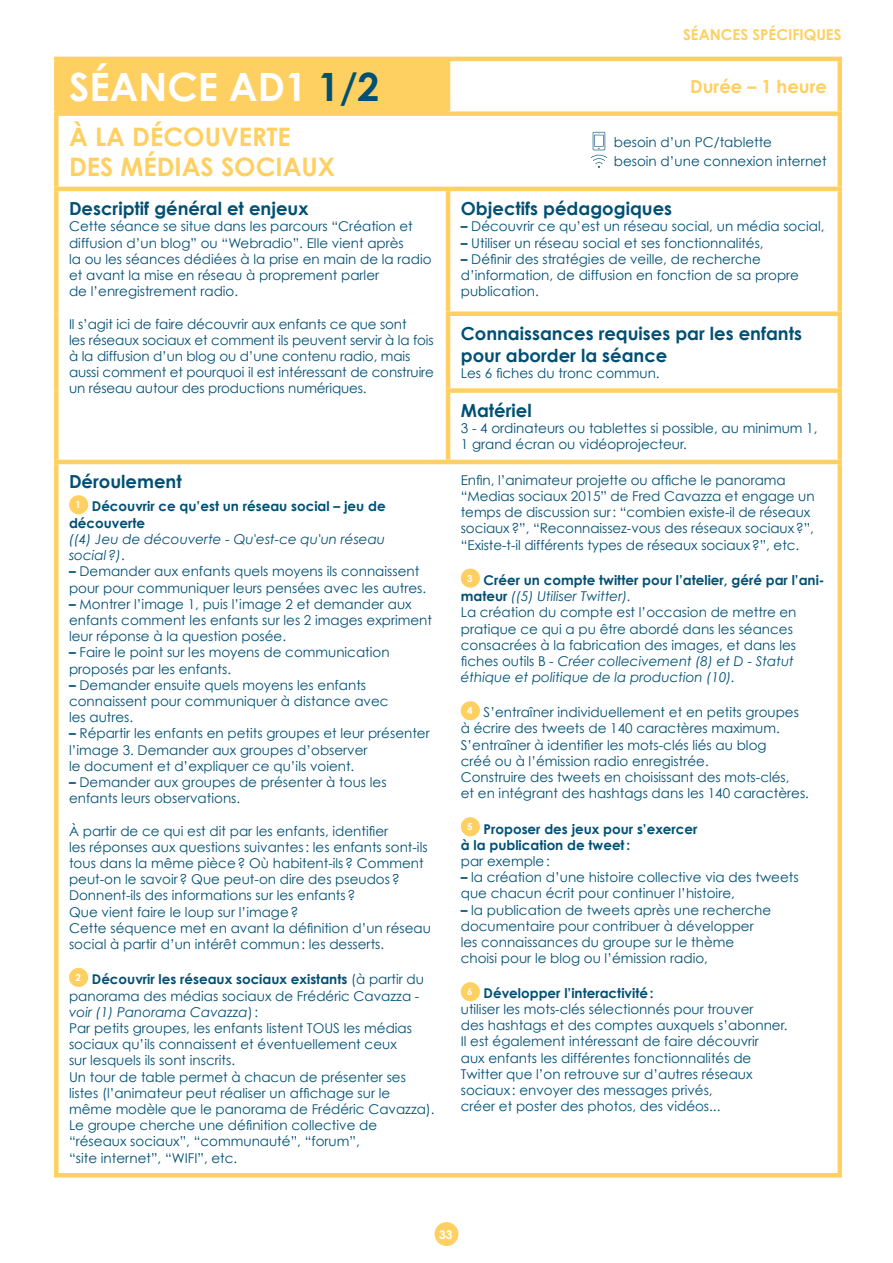
<style>
.page{position:relative;width:893px;height:1263px;background:#fff}
.page>*{position:absolute;margin:0;border:0;box-sizing:border-box;transform-origin:0 0}
.t1{font:700 39px "Century Gothic";color:#fff}
.t2{font:700 25.5px/30.6px "Century Gothic";color:#fed061}
.t3{font:700 18px/21.6px "Century Gothic";color:#005074}
.t4{font:700 18px "Century Gothic";color:#fed061}
.t5{font:700 15px "Century Gothic";color:#fed061}
.t6{font:13.5px/16.2px "Century Gothic";color:#005074}
.t7{font:700 13.5px/16.2px "Century Gothic";color:#005074}
.t8{font:italic 13.5px/16.2px "Century Gothic";color:#005074}
.t9{font:700 12px "Century Gothic";color:#fff}
.s1{color:#005074}
.s2{font-style:normal}
.s3{font-weight:700}
.s4{font-style:italic}
</style>
<div class="page">
<div style="left:435px;top:1222px;width:23px;height:24px;background:#fed061;border-radius:50%"></div>
<div style="left:56px;top:59px;width:392px;height:55px;background:#fed061"></div>
<div style="left:54px;top:61px;width:5px;height:50px;background:#fed061"></div>
<hr style="left:54px;top:57px;width:394px;height:4px;background:#fed061">
<hr style="left:446px;top:61px;width:4px;height:50px;background:#fed061">
<hr style="left:448px;top:57px;width:394px;height:4px;background:#fed061">
<div style="left:837px;top:61px;width:5px;height:50px;background:#fed061"></div>
<div style="left:54px;top:116px;width:5px;height:71px;background:#fed061"></div>
<div style="left:54px;top:111px;width:394px;height:5px;background:#fed061"></div>
<div style="left:448px;top:111px;width:394px;height:5px;background:#fed061"></div>
<div style="left:837px;top:116px;width:5px;height:71px;background:#fed061"></div>
<div style="left:54px;top:191px;width:5px;height:123px;background:#fed061"></div>
<div style="left:54px;top:314px;width:5px;height:77px;background:#fed061"></div>
<div style="left:54px;top:391px;width:5px;height:69px;background:#fed061"></div>
<hr style="left:54px;top:187px;width:394px;height:4px;background:#fed061">
<hr style="left:446px;top:191px;width:4px;height:120px;background:#fed061">
<hr style="left:448px;top:187px;width:394px;height:4px;background:#fed061">
<div style="left:837px;top:191px;width:5px;height:120px;background:#fed061"></div>
<hr style="left:446px;top:316px;width:4px;height:72px;background:#fed061">
<hr style="left:446px;top:393px;width:4px;height:67px;background:#fed061">
<div style="left:446px;top:311px;width:396px;height:5px;background:#fed061"></div>
<div style="left:837px;top:316px;width:5px;height:72px;background:#fed061"></div>
<div style="left:837px;top:393px;width:5px;height:67px;background:#fed061"></div>
<div style="left:446px;top:388px;width:396px;height:5px;background:#fed061"></div>
<div style="left:54px;top:464px;width:5px;height:709px;background:#fed061"></div>
<hr style="left:54px;top:460px;width:394px;height:4px;background:#fed061">
<hr style="left:54px;top:1173px;width:394px;height:4px;background:#fed061">
<hr style="left:448px;top:460px;width:394px;height:4px;background:#fed061">
<div style="left:837px;top:464px;width:5px;height:709px;background:#fed061"></div>
<hr style="left:448px;top:1173px;width:394px;height:4px;background:#fed061">
<div style="left:69px;top:495px;width:19px;height:19px;background:#fed061;border-radius:50%"></div>
<div style="left:69px;top:968px;width:19px;height:19px;background:#fed061;border-radius:50%"></div>
<div style="left:461px;top:569px;width:19px;height:19px;background:#fed061;border-radius:50%"></div>
<div style="left:461px;top:701px;width:19px;height:19px;background:#fed061;border-radius:50%"></div>
<div style="left:461px;top:817px;width:19px;height:19px;background:#fed061;border-radius:50%"></div>
<div style="left:461px;top:982px;width:19px;height:19px;background:#fed061;border-radius:50%"></div>
<svg style="left:591px;top:132px;width:16px;height:36px"></svg>
<h1 class="t1" style="left:69px;top:62px;width:312px">SÉANCE AD1 <span class="s1">1/2</span></h1>
<h2 class="t2" style="left:69px;top:120px;width:268px">À LA DÉCOUVERTE<br>DES MÉDIAS SOCIAUX</h2>
<h3 class="t3" style="left:69px;top:197px;width:241px">Descriptif général et enjeux</h3>
<p class="t6" style="left:69px;top:218px;width:364px">Cette séance se situe dans les parcours “Création et diffusion d’un blog” ou “Webradio”. Elle vient après<br>la ou les séances dédiées à la prise en main de la radio et avant la mise en réseau à proprement parler<br>de l’enregistrement radio.</p>
<p class="t6" style="left:69px;top:315px;width:366px">Il s’agit ici de faire découvrir aux enfants ce que sont<br>les réseaux sociaux et comment ils peuvent servir à la fois à la diffusion d’un blog ou d’une contenu radio, mais aussi comment et pourquoi il est intéressant de construire un réseau autour des productions numériques.</p>
<h3 class="t3" style="left:69px;top:470px;width:114px">Déroulement</h3>
<p class="t7" style="left:69px;top:498px;width:318px;text-indent:6px"><sup>1</sup> Découvrir ce qu’est un réseau social – jeu de découverte</p>
<p class="t8" style="left:69px;top:531px;width:318px">((4) Jeu de découverte - Qu'est-ce qu'un réseau social?)<span class="s2">.</span></p>
<p class="t6" style="left:69px;top:563px;width:359px"><span class="s3">–</span> Demander aux enfants quels moyens ils connaissent pour pour communiquer leurs pensées avec les autres.</p>
<p class="t6" style="left:69px;top:595px;width:365px"><span class="s3">–</span> Montrer l’image 1, puis l’image 2 et demander aux enfants comment les enfants sur les 2 images expriment leur réponse à la question posée.</p>
<p class="t6" style="left:69px;top:644px;width:322px"><span class="s3">–</span> Faire le point sur les moyens de communication proposés par les enfants.</p>
<p class="t6" style="left:69px;top:676px;width:321px"><span class="s3">–</span> Demander ensuite quels moyens les enfants connaissent pour communiquer à distance avec les autres.</p>
<p class="t6" style="left:69px;top:725px;width:362px"><span class="s3">–</span> Répartir les enfants en petits groupes et leur présenter l’image 3. Demander aux groupes d’observer<br>le document et d’expliquer ce qu’ils voient.</p>
<p class="t6" style="left:69px;top:774px;width:319px"><span class="s3">–</span> Demander aux groupes de présenter à tous les enfants leurs observations.</p>
<p class="t6" style="left:69px;top:822px;width:363px">À partir de ce qui est dit par les enfants, identifier<br>les réponses aux questions suivantes: les enfants sont-ils tous dans la même pièce? Où habitent-ils? Comment peut-on le savoir? Que peut-on dire des pseudos?<br>Donnent-ils des informations sur les enfants?<br>Que vient faire le loup sur l’image?<br>Cette séquence met en avant la définition d’un réseau social à partir d’un intérêt commun: les desserts.</p>
<p class="t6" style="left:69px;top:971px;width:367px;text-indent:6px"><sup>2</sup> <span class="s3">Découvrir les réseaux sociaux existants</span> (à partir du panorama des médias sociaux de Frédéric Cavazza - <span class="s4">voir (1) Panorama Cavazza</span>):<br>Par petits groupes, les enfants listent TOUS les médias sociaux qu’ils connaissent et éventuellement ceux<br>sur lesquels ils sont inscrits.<br>Un tour de table permet à chacun de présenter ses listes (l’animateur peut réaliser un affichage sur le même modèle que le panorama de Frédéric Cavazza).<br>Le groupe cherche une définition collective de “réseaux sociaux”, “communauté”, “forum”,<br>“site internet”, “WIFI”, etc.</p>
<p class="t5" style="left:683px;top:25px;width:160px">SÉANCES SPÉCIFIQUES</p>
<h3 class="t4" style="left:690px;top:75px;width:138px">Durée – 1 heure</h3>
<p class="t6" style="left:614px;top:132px;width:214px;line-height:19.5px">besoin d’un PC/tablette<br>besoin d’une connexion internet</p>
<h3 class="t3" style="left:461px;top:197px;width:213px">Objectifs pédagogiques</h3>
<p class="t6" style="left:461px;top:218px;width:365px"><span class="s3">–</span> Découvrir ce qu’est un réseau social, un média social,</p>
<p class="t6" style="left:461px;top:234px;width:304px"><span class="s3">–</span> Utiliser un réseau social et ses fonctionnalités,</p>
<p class="t6" style="left:461px;top:251px;width:340px"><span class="s3">–</span> Définir des stratégies de veille, de recherche d’information, de diffusion en fonction de sa propre publication.</p>
<h3 class="t3" style="left:461px;top:322px;width:343px">Connaissances requises par les enfants pour aborder la séance</h3>
<p class="t6" style="left:461px;top:365px;width:200px">Les 6 fiches du tronc commun.</p>
<h3 class="t3" style="left:461px;top:399px;width:72px">Matériel</h3>
<p class="t6" style="left:461px;top:420px;width:358px">3 - 4 ordinateurs ou tablettes si possible, au minimum 1,<br>1 grand écran ou vidéoprojecteur.</p>
<p class="t6" style="left:461px;top:472px;width:355px">Enfin, l’animateur projette ou affiche le panorama “Medias sociaux 2015” de Fred Cavazza et engage un temps de discussion sur: “combien existe-il de réseaux sociaux?”, “Reconnaissez-vous des réseaux sociaux?”, “Existe-t-il différents types de réseaux sociaux?”, etc.</p>
<p class="t6" style="left:461px;top:572px;width:365px;text-indent:6px"><sup>3</sup> <span class="s3">Créer un compte twitter pour l’atelier, géré par l’ani&shy;mateur</span> <span class="s4">((5) Utiliser Twitter).<br></span>La création du compte est l’occasion de mettre en pratique ce qui a pu être abordé dans les séances consacrées à la fabrication des images, et dans les fiches outils B <span class="s4">- Créer collecivement (8) et D - Statut éthique et politique de la production (10).</span></p>
<p class="t6" style="left:461px;top:704px;width:350px;text-indent:6px"><sup>4</sup> S’entraîner individuellement et en petits groupes à écrire des tweets de 140 caractères maximum.<br>S’entraîner à identifier les mots-clés liés au blog<br>créé ou à l’émission radio enregistrée.<br>Construire des tweets en choisissant des mots-clés,<br>et en intégrant des hashtags dans les 140 caractères.</p>
<p class="t7" style="left:461px;top:820px;width:238px;text-indent:6px"><sup>5</sup> Proposer des jeux pour s’exercer à la publication de tweet:</p>
<p class="t6" style="left:461px;top:853px;width:91px">par exemple:</p>
<p class="t6" style="left:461px;top:869px;width:339px"><span class="s3">–</span> la création d’une histoire collective via des tweets que chacun écrit pour continuer l’histoire,</p>
<p class="t6" style="left:461px;top:901px;width:312px"><span class="s3">–</span> la publication de tweets après une recherche documentaire pour contribuer à développer les connaissances du groupe sur le thème choisi pour le blog ou l’émission radio,</p>
<p class="t6" style="left:461px;top:985px;width:328px;text-indent:6px"><sup>6</sup> <span class="s3">Développer l’interactivité:<br></span>utiliser les mots-clés sélectionnés pour trouver<br>des hashtags et des comptes auxquels s’abonner.<br>Il est également intéressant de faire découvrir<br>aux enfants les différentes fonctionnalités de Twitter que l’on retrouve sur d’autres réseaux sociaux : envoyer des messages privés,<br>créer et poster des photos, des vidéos...</p>
<p class="t9" style="left:439px;top:1227px;width:15px">33</p>
</div>
